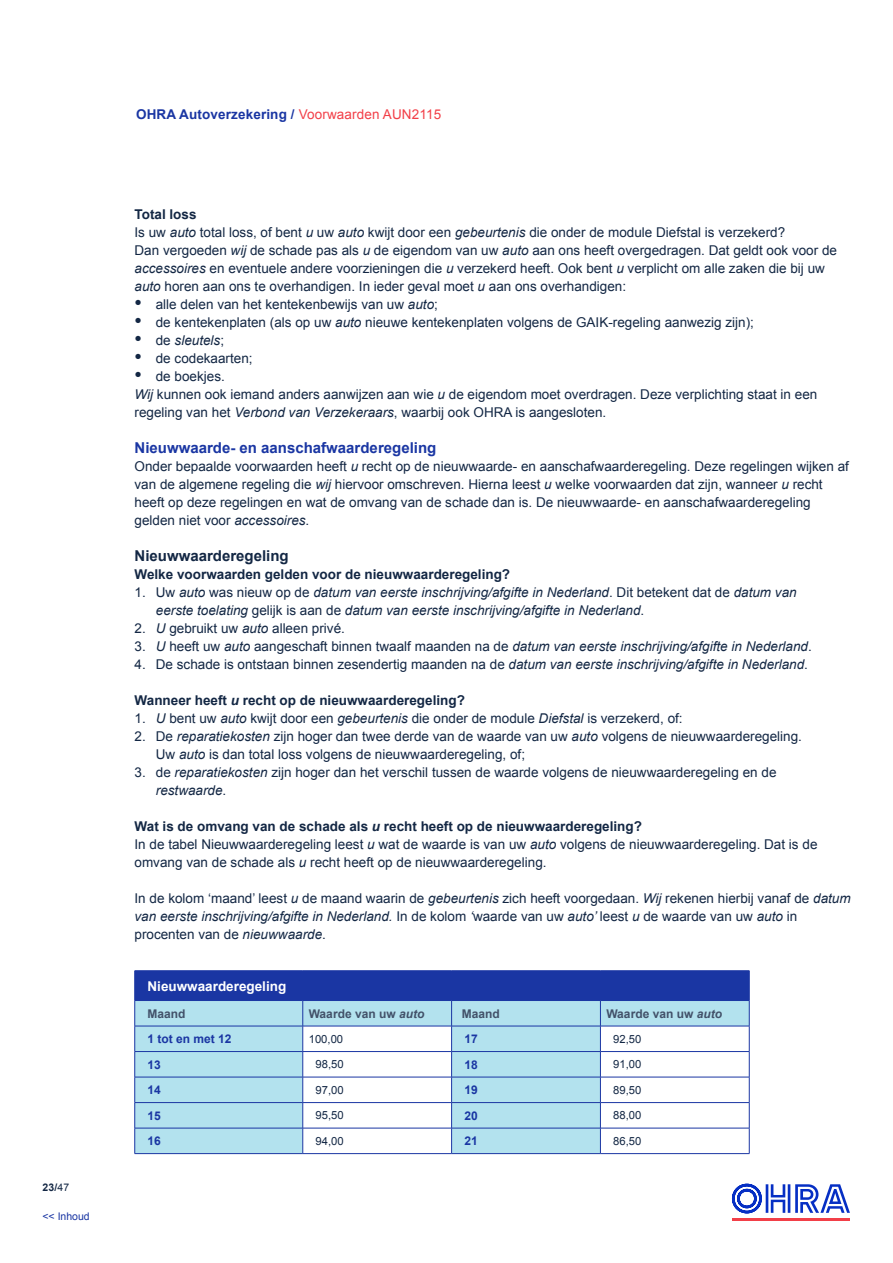
<style>
.page{position:relative;width:893px;height:1263px;background:#fff}
.page>*{position:absolute;margin:0;border:0;box-sizing:border-box;transform-origin:0 0}
.t1{font:700 15px "Arial";color:#1a36a3}
.t2{font:700 15px "Arial";color:#132744}
.t3{font:13.5px/18px "Arial";color:#132744}
.t4{font:italic 13.5px/18px "Arial";color:#132744}
.t5{font:700 13.5px "Arial";color:#132744}
.t6{font:700 13.5px "Arial";letter-spacing:.01em;color:#1a36a3}
.t7{font:700 13.5px "Arial";color:#fff}
.t8{font:700 12px "Arial";color:#425169}
.t9{font:700 12px "Arial";color:#1a36a3}
.t10{font:11.25px "Arial";color:#132744}
.t11{font:10.5px "Arial";color:#1a36a3}
.t12{font:700 10.5px "Arial";color:#132744}
.s1{font-weight:400}
.s2{font-weight:400;color:#f23f48}
.s3{font-weight:700}
.s4{font-style:italic}
.s5{font-size:21px}
.s6{font-style:normal;font-size:21px}
.s7{font-style:normal}
.s8{font-weight:700;font-style:italic}
</style>
<div class="page">
<hr style="left:135px;top:970px;width:168px;height:1px;background:#1a36a3">
<hr style="left:303px;top:970px;width:149px;height:1px;background:#1a36a3">
<hr style="left:452px;top:970px;width:148px;height:1px;background:#1a36a3">
<hr style="left:600px;top:970px;width:149px;height:1px;background:#1a36a3">
<svg style="left:134px;top:971px;width:616px;height:182px"></svg>
<hr style="left:135px;top:1153px;width:168px;height:1px;background:#1a36a3">
<hr style="left:303px;top:1153px;width:149px;height:1px;background:#1a36a3">
<hr style="left:452px;top:1153px;width:148px;height:1px;background:#1a36a3">
<hr style="left:600px;top:1153px;width:149px;height:1px;background:#1a36a3">
<svg style="left:732px;top:1184px;width:118px;height:29px"></svg>
<hr style="left:732px;top:1218px;width:118px;height:3px;background:#f23f48">
<p class="t12" style="left:43px;top:1180px;width:28px">23/<span class="s1">47</span></p>
<p class="t11" style="left:43px;top:1210px;width:49px">&lt;&lt; Inhoud</p>
<p class="t6" style="left:136px;top:106px;width:307px">OHRA Autoverzekering / <span class="s2">Voorwaarden AUN2115</span></p>
<p class="t3" style="left:135px;top:205px;width:704px"><span class="s3">Total loss<br></span>Is uw <span class="s4">auto</span> total loss, of bent <span class="s4">u</span> uw <span class="s4">auto</span> kwijt door een <span class="s4">gebeurtenis</span> die onder de module Diefstal is verzekerd?<br>Dan vergoeden <span class="s4">wij</span> de schade pas als <span class="s4">u</span> de eigendom van uw <span class="s4">auto</span> aan ons heeft overgedragen. Dat geldt ook voor de <span class="s4">accessoires</span> en eventuele andere voorzieningen die <span class="s4">u</span> verzekerd heeft. Ook bent <span class="s4">u</span> verplicht om alle zaken die bij uw <span class="s4">auto</span> horen aan ons te overhandigen. In ieder geval moet <span class="s4">u</span> aan ons overhandigen:</p>
<p class="t3" style="left:135px;top:295px;width:305px"><span class="s5">•</span> alle delen van het kentekenbewijs van uw <span class="s4">auto</span>;</p>
<p class="t3" style="left:135px;top:313px;width:621px"><span class="s5">•</span> de kentekenplaten (als op uw <span class="s4">auto</span> nieuwe kentekenplaten volgens de GAIK-regeling aanwezig zijn);</p>
<p class="t4" style="left:135px;top:331px;width:91px"><span class="s6">•</span> <span class="s7">de</span> sleutels<span class="s7">;</span></p>
<p class="t3" style="left:135px;top:349px;width:120px"><span class="s5">•</span> de codekaarten;</p>
<p class="t3" style="left:135px;top:367px;width:684px"><span class="s5">•</span> de boekjes.<br><span class="s4">Wij</span> kunnen ook iemand anders aanwijzen aan wie <span class="s4">u</span> de eigendom moet overdragen. Deze verplichting staat in een regeling van het <span class="s4">Verbond van Verzekeraars</span>, waarbij ook OHRA is aangesloten.</p>
<p class="t1" style="left:135px;top:437px;width:303px">Nieuwwaarde- en aanschafwaarderegeling</p>
<p class="t3" style="left:135px;top:457px;width:716px">Onder bepaalde voorwaarden heeft <span class="s4">u</span> recht op de nieuwwaarde- en aanschafwaarderegeling. Deze regelingen wijken af van de algemene regeling die <span class="s4">wij</span> hiervoor omschreven. Hierna leest <span class="s4">u</span> welke voorwaarden dat zijn, wanneer <span class="s4">u</span> recht heeft op deze regelingen en wat de omvang van de schade dan is. De nieuwwaarde- en aanschafwaarderegeling gelden niet voor <span class="s4">accessoires</span>.</p>
<p class="t2" style="left:135px;top:545px;width:156px">Nieuwwaarderegeling</p>
<p class="t5" style="left:135px;top:565px;width:377px">Welke voorwaarden gelden voor de nieuwwaarderegeling?</p>
<p class="t4" style="left:156px;top:583px;width:642px;text-indent:-21px"><span class="s7">1. Uw</span> auto <span class="s7">was nieuw op de</span> datum van eerste inschrijving/afgifte in Nederland<span class="s7">. Dit betekent dat de</span> datum van eerste toelating <span class="s7">gelijk is aan de</span> datum van eerste inschrijving/afgifte in Nederland<span class="s7">.</span></p>
<p class="t3" style="left:135px;top:619px;width:212px">2. <span class="s4">U</span> gebruikt uw <span class="s4">auto</span> alleen privé.</p>
<p class="t4" style="left:135px;top:637px;width:679px"><span class="s7">3.</span> U <span class="s7">heeft uw</span> auto <span class="s7">aangeschaft binnen twaalf maanden na de</span> datum van eerste inschrijving/afgifte in Nederland<span class="s7">.</span></p>
<p class="t3" style="left:135px;top:655px;width:675px">4. De schade is ontstaan binnen zesendertig maanden na de <span class="s4">datum van eerste inschrijving/afgifte in Nederland</span>.</p>
<p class="t5" style="left:135px;top:691px;width:332px">Wanneer heeft <span class="s4">u</span> recht op de nieuwwaarderegeling?</p>
<p class="t3" style="left:135px;top:709px;width:550px">1. <span class="s4">U</span> bent uw <span class="s4">auto</span> kwijt door een <span class="s4">gebeurtenis</span> die onder de module <span class="s4">Diefstal</span> is verzekerd, of:</p>
<p class="t3" style="left:156px;top:727px;width:648px;text-indent:-21px">2. De <span class="s4">reparatiekosten</span> zijn hoger dan twee derde van de waarde van uw <span class="s4">auto</span> volgens de nieuwwaarderegeling.<br>Uw <span class="s4">auto</span> is dan total loss volgens de nieuwwaarderegeling, of;</p>
<p class="t3" style="left:156px;top:763px;width:622px;text-indent:-21px">3. de <span class="s4">reparatiekosten</span> zijn hoger dan het verschil tussen de waarde volgens de nieuwwaarderegeling en de <span class="s4">restwaarde</span>.</p>
<p class="t3" style="left:135px;top:817px;width:684px"><span class="s3">Wat is de omvang van de schade als</span> <span class="s8">u</span> <span class="s3">recht heeft op de nieuwwaarderegeling?<br></span>In de tabel Nieuwwaarderegeling leest <span class="s4">u</span> wat de waarde is van uw <span class="s4">auto</span> volgens de nieuwwaarderegeling. Dat is de omvang van de schade als <span class="s4">u</span> recht heeft op de nieuwwaarderegeling.</p>
<p class="t3" style="left:135px;top:889px;width:718px">In de kolom ‘maand’ leest <span class="s4">u</span> de maand waarin de <span class="s4">gebeurtenis</span> zich heeft voorgedaan. <span class="s4">Wij</span> rekenen hierbij vanaf de <span class="s4">datum van eerste inschrijving/afgifte in Nederland.</span> In de kolom <span class="s4">‘</span>waarde van uw <span class="s4">auto’</span> leest <span class="s4">u</span> de waarde van uw <span class="s4">auto</span> in procenten van de <span class="s4">nieuwwaarde</span>.</p>
<p class="t7" style="left:147px;top:977px;width:140px">Nieuwwaarderegeling</p>
<p class="t8" style="left:147px;top:1005px;width:40px">Maand</p>
<p class="t8" style="left:309px;top:1005px;width:117px">Waarde van uw <span class="s4">auto</span></p>
<p class="t8" style="left:462px;top:1005px;width:40px">Maand</p>
<p class="t8" style="left:606px;top:1005px;width:117px">Waarde van uw <span class="s4">auto</span></p>
<p class="t9" style="left:147px;top:1031px;width:86px">1 tot en met 12</p>
<p class="t10" style="left:309px;top:1031px;width:36px">100,00</p>
<p class="t9" style="left:464px;top:1031px;width:15px">17</p>
<p class="t10" style="left:613px;top:1031px;width:30px">92,50</p>
<p class="t9" style="left:147px;top:1056px;width:15px">13</p>
<p class="t10" style="left:316px;top:1057px;width:30px">98,50</p>
<p class="t9" style="left:464px;top:1056px;width:15px">18</p>
<p class="t10" style="left:613px;top:1057px;width:30px">91,00</p>
<p class="t9" style="left:147px;top:1082px;width:15px">14</p>
<p class="t10" style="left:316px;top:1082px;width:30px">97,00</p>
<p class="t9" style="left:464px;top:1082px;width:15px">19</p>
<p class="t10" style="left:613px;top:1082px;width:30px">89,50</p>
<p class="t9" style="left:147px;top:1107px;width:15px">15</p>
<p class="t10" style="left:316px;top:1108px;width:30px">95,50</p>
<p class="t9" style="left:464px;top:1107px;width:15px">20</p>
<p class="t10" style="left:613px;top:1108px;width:30px">88,00</p>
<p class="t9" style="left:147px;top:1133px;width:15px">16</p>
<p class="t10" style="left:316px;top:1133px;width:30px">94,00</p>
<p class="t9" style="left:464px;top:1133px;width:15px">21</p>
<p class="t10" style="left:613px;top:1133px;width:30px">86,50</p>
</div>
